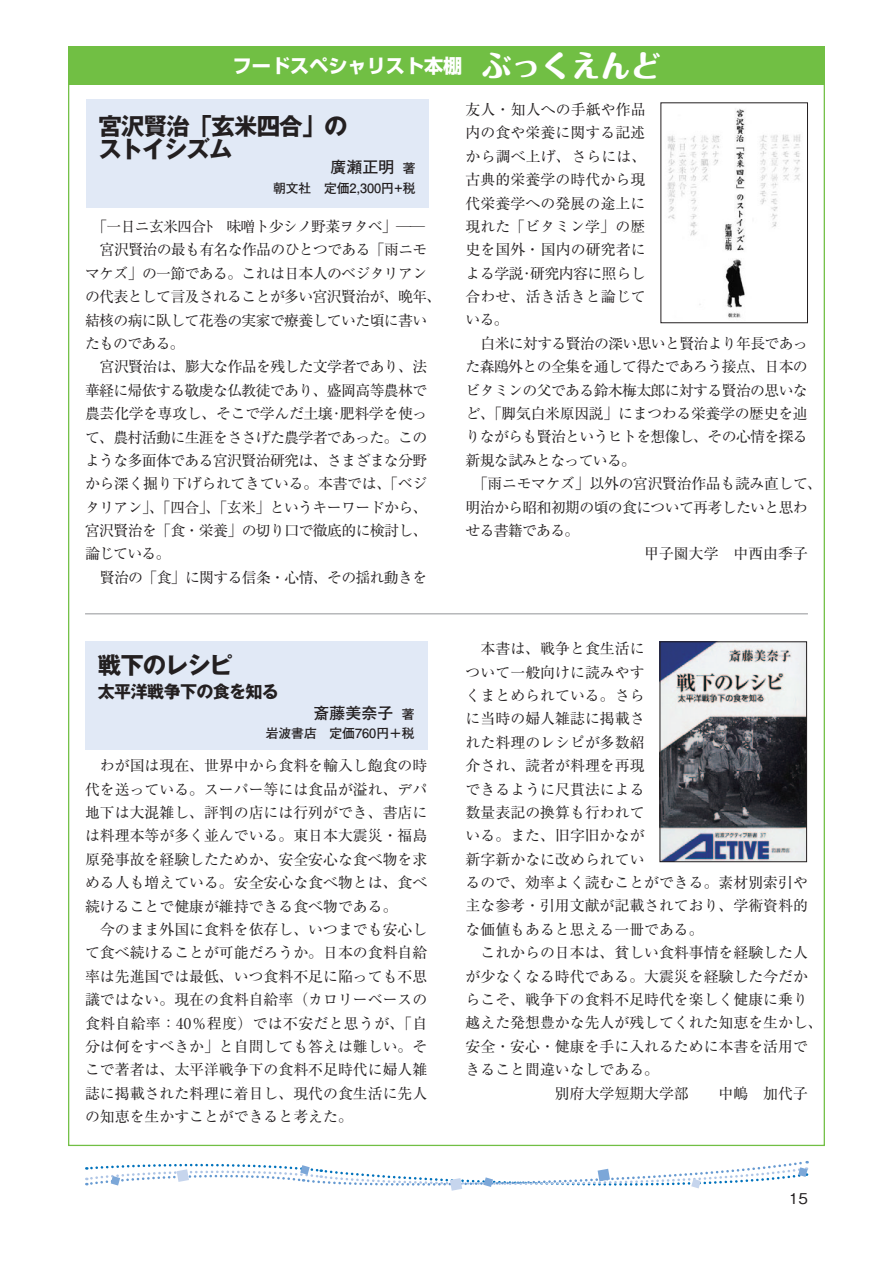
<style>
.page{position:relative;width:893px;height:1263px;background:#fff}
.page>*{position:absolute;margin:0;border:0;box-sizing:border-box;transform-origin:0 0}
.t1{font:700 23.4px/23.4px "Gothic MB101 Pro";letter-spacing:-.035em;color:#231f20}
.t2{font:700 19.2px "Shin Go Pro";color:#fff}
.t3{font:700 16.95px "Gothic MB101 Pro";letter-spacing:-.035em;color:#231f20}
.t4{font:700 15.9px "Futo Go B101 Pro";color:#231f20}
.t5{font:14.85px/23.4px "Ryumin Pro";letter-spacing:-.02em;color:#231f20;text-align:justify}
.t6{font:14.85px "Ryumin Pro";letter-spacing:-.045em;color:#231f20}
.t7{font:14.85px/23.4px "Ryumin Pro";letter-spacing:.005em;color:#231f20}
.t8{font:14.85px "Ryumin Pro";color:#231f20}
.t9{font:14.85px "Ryumin Pro";letter-spacing:-.05em;color:#231f20}
.t10{font:14.85px "Ryumin Pro";letter-spacing:-.04em;color:#231f20}
.t11{font:500 14.85px "Gothic BBB Pro";color:#231f20}
.t12{font:700 12.75px "Futo Go B101 Pro";color:#231f20}
.s1{font-family:"Maru Fo Pro";font-weight:800;font-size:29.7px}
.s2{font-size:12.75px}
</style>
<div class="page">
<div style="left:86px;top:99px;width:342px;height:108px;background:#e1e9f6"></div>
<hr style="left:85px;top:613px;width:723px;height:1px;background:#939598">
<img style="left:661px;top:643px;width:144px;height:217px">
<div style="left:659px;top:641px;width:148px;height:221px;border:1px solid #231f20"></div>
<div style="left:68px;top:47px;width:757px;height:38px;background:#71bf44"></div>
<img style="left:667px;top:108px;width:134px;height:210px">
<div style="left:660px;top:102px;width:148px;height:221px;border:1px solid #231f20"></div>
<div style="left:85px;top:641px;width:342px;height:109px;background:#e1e9f6"></div>
<svg style="left:86px;top:1161px;width:722px;height:30px"></svg>
<p class="t2" style="left:233px;top:51px;width:429px">フードスペシャリスト本棚　<span class="s1">ぶっくえんど</span></p>
<h1 class="t1" style="left:99px;top:112px;width:251px">宮沢賢治「玄米四合」のストイシズム</h1>
<p class="t4" style="left:331px;top:154px;width:87px">廣瀬正明 <span class="s2">著</span></p>
<p class="t12" style="left:273px;top:178px;width:144px">朝文社　定価2,300円+税</p>
<p class="t9" style="left:92px;top:215px;width:334px">「一日ニ玄米四合ﾄ　味噌ト少シノ野菜ヲタベ」──</p>
<p class="t6" style="left:100px;top:238px;width:329px">宮沢賢治の最も有名な作品のひとつである「雨ニモ</p>
<p class="t6" style="left:85px;top:262px;width:344px">マケズ」の一節である。これは日本人のベジタリアン</p>
<p class="t6" style="left:85px;top:285px;width:358px">の代表として言及されることが多い宮沢賢治が、晩年、</p>
<p class="t6" style="left:85px;top:308px;width:344px">結核の病に臥して花巻の実家で療養していた頃に書い</p>
<p class="t5" style="left:85px;top:331px;width:101px">たものである。</p>
<p class="t6" style="left:100px;top:355px;width:329px">宮沢賢治は、膨大な作品を残した文学者であり、法</p>
<p class="t6" style="left:85px;top:379px;width:344px">華経に帰依する敬虔な仏教徒であり、盛岡高等農林で</p>
<p class="t5" style="left:85px;top:401px;width:344px">農芸化学を専攻し、そこで学んだ土壌･肥料学を使っ</p>
<p class="t6" style="left:85px;top:425px;width:344px">て、農村活動に生涯をささげた農学者であった。この</p>
<p class="t6" style="left:85px;top:449px;width:344px">ような多面体である宮沢賢治研究は、さまざまな分野</p>
<p class="t5" style="left:85px;top:471px;width:344px">から深く掘り下げられてきている。本書では、「ベジ</p>
<p class="t10" style="left:85px;top:495px;width:344px">タリアン」、「四合」、「玄米」というキーワードから、</p>
<p class="t6" style="left:85px;top:519px;width:344px">宮沢賢治を「食・栄養」の切り口で徹底的に検討し、</p>
<p class="t5" style="left:85px;top:541px;width:87px">論じている。</p>
<p class="t6" style="left:100px;top:566px;width:329px">賢治の「食」に関する信条・心情、その揺れ動きを</p>
<h1 class="t1" style="left:98px;top:651px;width:136px">戦下のレシピ</h1>
<p class="t3" style="left:98px;top:677px;width:183px">太平洋戦争下の食を知る</p>
<p class="t4" style="left:314px;top:700px;width:102px">斎藤美奈子 <span class="s2">著</span></p>
<p class="t12" style="left:266px;top:723px;width:150px">岩波書店　定価760円＋税</p>
<p class="t5" style="left:85px;top:753px;width:344px;text-indent:15px">わが国は現在、世界中から食料を輸入し飽食の時代を送っている。スーパー等には食品が溢れ、デパ地下は大混雑し、評判の店には行列ができ、書店には料理本等が多く並んでいる。東日本大震災・福島原発事故を経験したためか、安全安心な食べ物を求める人も増えている。安全安心な食べ物とは、食べ続けることで健康が維持できる食べ物である。</p>
<p class="t5" style="left:85px;top:917px;width:344px;text-indent:15px">今のまま外国に食料を依存し、いつまでも安心して食べ続けることが可能だろうか。日本の食料自給率は先進国では最低、いつ食料不足に陥っても不思議ではない。現在の食料自給率（カロリーベースの食料自給率：40％程度）では不安だと思うが、「自分は何をすべきか」と自問しても答えは難しい。そこで著者は、太平洋戦争下の食料不足時代に婦人雑誌に掲載された料理に着目し、現代の食生活に先人の知恵を生かすことができると考えた。</p>
<p class="t5" style="left:466px;top:97px;width:182px">友人・知人への手紙や作品内の食や栄養に関する記述から調べ上げ、さらには、古典的栄養学の時代から現代栄養学への発展の途上に現れた「ビタミン学」の歴史を国外・国内の研究者による学説･研究内容に照らし合わせ、活き活きと論じている。</p>
<p class="t6" style="left:480px;top:332px;width:329px">白米に対する賢治の深い思いと賢治より年長であっ</p>
<p class="t6" style="left:466px;top:355px;width:344px">た森鴎外との全集を通して得たであろう接点、日本の</p>
<p class="t6" style="left:466px;top:378px;width:344px">ビタミンの父である鈴木梅太郎に対する賢治の思いな</p>
<p class="t5" style="left:466px;top:401px;width:344px">ど、「脚気白米原因説」にまつわる栄養学の歴史を辿</p>
<p class="t6" style="left:466px;top:425px;width:344px">りながらも賢治というヒトを想像し、その心情を探る</p>
<p class="t9" style="left:466px;top:449px;width:172px">新規な試みとなっている。</p>
<p class="t5" style="left:473px;top:471px;width:351px">「雨ニモマケズ」以外の宮沢賢治作品も読み直して、</p>
<p class="t6" style="left:466px;top:495px;width:344px">明治から昭和初期の頃の食について再考したいと思わ</p>
<p class="t9" style="left:466px;top:519px;width:115px">せる書籍である。</p>
<p class="t8" style="left:644px;top:542px;width:165px">甲子園大学　中西由季子</p>
<p class="t7" style="left:466px;top:636px;width:344px;text-indent:15px">本書は、戦争と食生活に<br>ついて一般向けに読みやす<br>くまとめられている。さら<br>に当時の婦人雑誌に掲載さ<br>れた料理のレシピが多数紹<br>介され、読者が料理を再現<br>できるように尺貫法による<br>数量表記の換算も行われて<br>いる。また、旧字旧かなが<br>新字新かなに改められてい<br>るので、効率よく読むことができる。素材別索引や主な参考・引用文献が記載されており、学術資料的な価値もあると思える一冊である。</p>
<p class="t8" style="left:480px;top:941px;width:329px">これからの日本は、貧しい食料事情を経験した人</p>
<p class="t8" style="left:466px;top:964px;width:344px">が少なくなる時代である。大震災を経験した今だか</p>
<p class="t8" style="left:466px;top:988px;width:344px">らこそ、戦争下の食料不足時代を楽しく健康に乗り</p>
<p class="t8" style="left:466px;top:1011px;width:359px">越えた発想豊かな先人が残してくれた知恵を生かし、</p>
<p class="t8" style="left:466px;top:1034px;width:344px">安全・安心・健康を手に入れるために本書を活用で</p>
<p class="t8" style="left:466px;top:1058px;width:195px">きること間違いなしである。</p>
<p class="t8" style="left:555px;top:1081px;width:254px">別府大学短期大学部　　中嶋　加代子</p>
<p class="t11" style="left:789px;top:1186px;width:20px">15</p>
</div>
